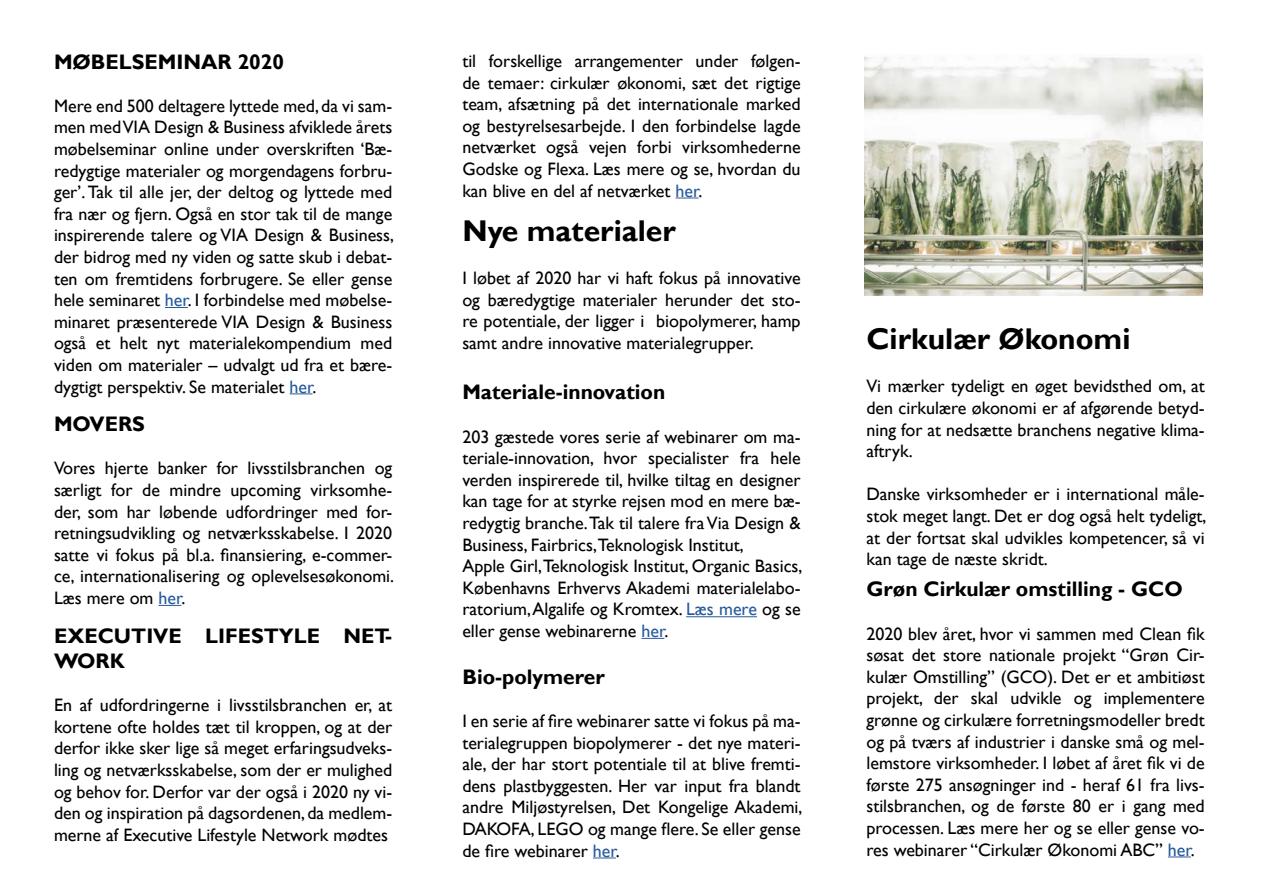
<style>
.page{position:relative;width:1263px;height:893px;background:#fff}
.page>*{position:absolute;margin:0;border:0;box-sizing:border-box;transform-origin:0 0}
.t1{font:700 30px "Gill Sans";color:#000}
.t2{font:700 21px/25.2px "Gill Sans";color:#000}
.t3{font:18px/21.6px "Gill Sans";color:#000;text-align:justify}
.s1{color:#275b9b}
</style>
<div class="page">
<hr style="left:686px;top:616px;width:71px;height:1px;background:#275b9b">
<svg style="left:641px;top:638px;width:23px;height:1px"></svg>
<svg style="left:593px;top:857px;width:23px;height:1px"></svg>
<svg style="left:1168px;top:856px;width:23px;height:1px"></svg>
<svg style="left:165px;top:307px;width:23px;height:1px"></svg>
<svg style="left:290px;top:393px;width:22px;height:1px"></svg>
<img style="left:864px;top:57px;width:338px;height:239px">
<svg style="left:158px;top:605px;width:23px;height:1px"></svg>
<svg style="left:676px;top:198px;width:22px;height:1px"></svg>
<p class="t2" style="left:54px;top:49px;width:232px">MØBELSEMINAR 2020</p>
<p class="t3" style="left:54px;top:95px;width:342px">Mere end 500 deltagere lyttede med, da vi sam&shy;men med VIA Design &amp; Business afviklede årets møbelseminar online under overskriften ‘Bæ&shy;redygtige materialer og morgendagens forbru&shy;ger’. Tak til alle jer, der deltog og lyttede med fra nær og fjern. Også en stor tak til de mange inspirerende talere og VIA Design &amp; Business, der bidrog med ny viden og satte skub i debat&shy;ten om fremtidens forbrugere. Se eller gense hele seminaret <span class="s1">her</span>. I forbindelse med møbelse&shy;minaret præsenterede VIA Design &amp; Business også et helt nyt materialekompendium med viden om materialer – udvalgt ud fra et bære&shy;dygtigt perspektiv. Se materialet <span class="s1">her</span>.</p>
<p class="t2" style="left:54px;top:412px;width:92px">MOVERS</p>
<p class="t3" style="left:54px;top:458px;width:342px">Vores hjerte banker for livsstilsbranchen og særligt for de mindre upcoming virksomhe&shy;der, som har løbende udfordringer med for&shy;retningsudvikling og netværksskabelse. I 2020 satte vi fokus på bl.a. finansiering, e-commer&shy;ce, internationalisering og oplevelsesøkonomi.<br>Læs mere om <span class="s1">her</span>.</p>
<p class="t2" style="left:54px;top:624px;width:340px">EXECUTIVE LIFESTYLE NET-<br>WORK</p>
<p class="t3" style="left:54px;top:695px;width:340px">En af udfordringerne i livsstilsbranchen er, at kortene ofte holdes tæt til kroppen, og at der derfor ikke sker lige så meget erfaringsudveks&shy;ling og netværksskabelse, som der er mulighed og behov for. Derfor var der også i 2020 ny vi&shy;den og inspiration på dagsordenen, da medlem&shy;merne af Executive Lifestyle Network mødtes</p>
<p class="t3" style="left:462px;top:51px;width:340px">til forskellige arrangementer under følgen&shy;de temaer: cirkulær økonomi, sæt det rigtige team, afsætning på det internationale marked og bestyrelsesarbejde. I den forbindelse lagde netværket også vejen forbi virksomhederne Godske og Flexa. Læs mere og se, hvordan du kan blive en del af netværket <span class="s1">her</span>.</p>
<h1 class="t1" style="left:462px;top:213px;width:215px">Nye materialer</h1>
<p class="t3" style="left:462px;top:268px;width:340px">I løbet af 2020 har vi haft fokus på innovative og bæredygtige materialer herunder det sto&shy;re potentiale, der ligger i biopolymerer, hamp samt andre innovative materialegrupper.</p>
<p class="t2" style="left:462px;top:380px;width:204px">Materiale-innovation</p>
<p class="t3" style="left:462px;top:426px;width:342px;text-align:left">203 gæstede vores serie af webinarer om ma&shy;teriale-innovation, hvor specialister fra hele verden inspirerede til, hvilke tiltag en designer kan tage for at styrke rejsen mod en mere bæ&shy;redygtig branche. Tak til talere fra Via Design &amp; Business, Fairbrics,Teknologisk Institut,<br>Apple Girl,Teknologisk Institut, Organic Basics, Københavns Erhvervs Akademi materialelabo&shy;ratorium, Algalife og Kromtex. <span class="s1">Læs mere</span> og se eller gense webinarerne <span class="s1">her</span>.</p>
<p class="t2" style="left:462px;top:665px;width:144px">Bio-polymerer</p>
<p class="t3" style="left:462px;top:710px;width:342px">I en serie af fire webinarer satte vi fokus på ma&shy;terialegruppen biopolymerer - det nye materi&shy;ale, der har stort potentiale til at blive fremti&shy;dens plastbyggesten. Her var input fra blandt andre Miljøstyrelsen, Det Kongelige Akademi, DAKOFA, LEGO og mange flere. Se eller gense de fire webinarer <span class="s1">her</span>.</p>
<h1 class="t1" style="left:866px;top:321px;width:265px">Cirkulær Økonomi</h1>
<p class="t3" style="left:866px;top:376px;width:340px">Vi mærker tydeligt en øget bevidsthed om, at den cirkulære økonomi er af afgørende betyd&shy;ning for at nedsætte branchens negative klima&shy;aftryk.</p>
<p class="t3" style="left:866px;top:484px;width:342px">Danske virksomheder er i international måle&shy;stok meget langt. Det er dog også helt tydeligt, at der fortsat skal udvikles kompetencer, så vi kan tage de næste skridt.</p>
<p class="t2" style="left:866px;top:577px;width:318px">Grøn Cirkulær omstilling - GCO</p>
<p class="t3" style="left:866px;top:623px;width:340px">2020 blev året, hvor vi sammen med Clean fik søsat det store nationale projekt “Grøn Cir&shy;kulær Omstilling” (GCO). Det er et ambitiøst projekt, der skal udvikle og implementere grønne og cirkulære forretningsmodeller bredt og på tværs af industrier i danske små og mel&shy;lemstore virksomheder. I løbet af året fik vi de første 275 ansøgninger ind - heraf 61 fra livs&shy;stilsbranchen, og de første 80 er i gang med processen. Læs mere her og se eller gense vo&shy;res webinarer “Cirkulær Økonomi ABC” <span class="s1">her</span>.</p>
</div>
